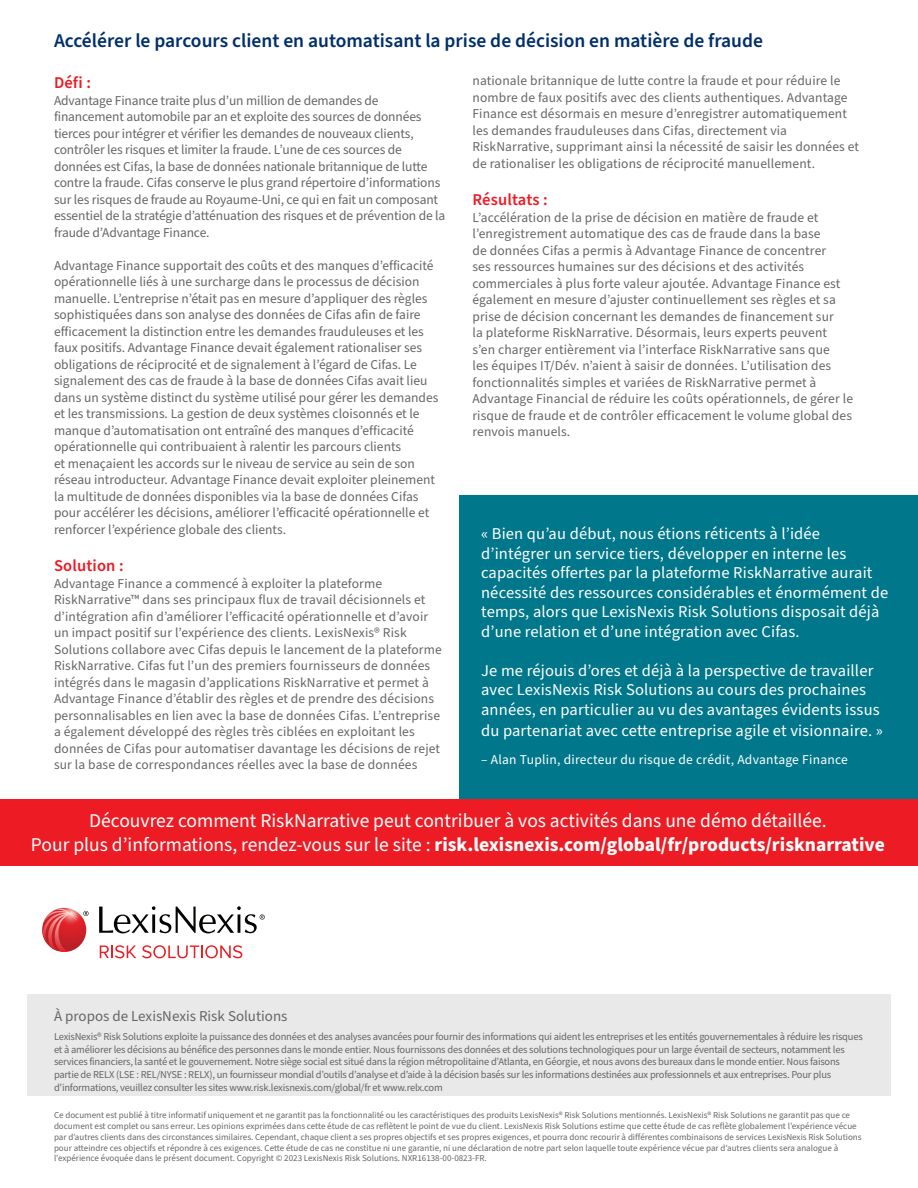
<style>
.page{position:relative;width:918px;height:1188px;background:#fff}
.page>*{position:absolute;margin:0;border:0;box-sizing:border-box;transform-origin:0 0}
.Back_Cover_CTA{font:700 19.5px "Source Sans Pro";color:#fff}
.Back_Cover_CTA-2{font:19.5px "Source Sans Pro";color:#fff}
.Subhead_Blue{font:600 19.5px "Source Sans Pro";color:#002f6c}
.t1{font:16.5px/19.5px "Source Sans Pro";letter-spacing:.01em;color:#fff}
.Body_Text{font:600 16.5px "Source Sans Pro";letter-spacing:.01em;color:#ed1c24}
.Back_Cover_Subhead{font:15px "Source Sans Pro";color:#666}
.Body_Text-2{font:13.5px/16.5px "Source Sans Pro";color:#666}
.Quote_Source{font:13.5px "Source Sans Pro";letter-spacing:.02em;color:#fff}
.Back_Cover__About__Content{font:10.5px/12.6px "Source Sans Pro";letter-spacing:-.02em;color:#666}
.Back_Cover_Legal{font:9px/10.8px "Source Sans Pro";color:#666}
.s1{font-weight:400}
</style>
<div class="page">
<div style="left:27px;top:994px;width:864px;height:102px;background:#e9e9e9"></div>
<svg style="left:100px;top:945px;width:36px;height:13px"></svg>
<svg style="left:142px;top:945px;width:100px;height:13px"></svg>
<svg style="left:99px;top:906px;width:166px;height:28px"></svg>
<svg style="left:43px;top:908px;width:46px;height:44px"></svg>
<div style="left:459px;top:495px;width:459px;height:309px;background:#00778b"></div>
<div style="left:0;top:799px;width:918px;height:67px;background:#ed1c24"></div>
<p class="Subhead_Blue" style="left:54px;top:27px;width:711px">Accélérer le parcours client en automatisant la prise de décision en matière de fraude</p>
<p class="Body_Text" style="left:54px;top:72px;width:38px">Défi :</p>
<p class="Body_Text-2" style="left:54px;top:92px;width:393px">Advantage Finance traite plus d’un million de demandes de financement automobile par an et exploite des sources de données tierces pour intégrer et vérifier les demandes de nouveaux clients, contrôler les risques et limiter la fraude. L’une de ces sources de données est Cifas, la base de données nationale britannique de lutte contre la fraude. Cifas conserve le plus grand répertoire d’informations sur les risques de fraude au Royaume-Uni, ce qui en fait un composant essentiel de la stratégie d’atténuation des risques et de prévention de la fraude d’Advantage Finance.</p>
<p class="Body_Text-2" style="left:54px;top:257px;width:386px">Advantage Finance supportait des coûts et des manques d’efficacité opérationnelle liés à une surcharge dans le processus de décision manuelle. L’entreprise n’était pas en mesure d’appliquer des règles sophistiquées dans son analyse des données de Cifas afin de faire efficacement la distinction entre les demandes frauduleuses et les faux positifs. Advantage Finance devait également rationaliser ses obligations de réciprocité et de signalement à l’égard de Cifas. Le signalement des cas de fraude à la base de données Cifas avait lieu dans un système distinct du système utilisé pour gérer les demandes et les transmissions. La gestion de deux systèmes cloisonnés et le manque d’automatisation ont entraîné des manques d’efficacité opérationnelle qui contribuaient à ralentir les parcours clients<br>et menaçaient les accords sur le niveau de service au sein de son réseau introducteur. Advantage Finance devait exploiter pleinement la multitude de données disponibles via la base de données Cifas pour accélérer les décisions, améliorer l’efficacité opérationnelle et renforcer l’expérience globale des clients.</p>
<p class="Body_Text" style="left:54px;top:555px;width:71px">Solution :</p>
<p class="Body_Text-2" style="left:54px;top:575px;width:389px">Advantage Finance a commencé à exploiter la plateforme RiskNarrative™ dans ses principaux flux de travail décisionnels et d’intégration afin d’améliorer l’efficacité opérationnelle et d’avoir un impact positif sur l’expérience des clients. LexisNexis® Risk Solutions collabore avec Cifas depuis le lancement de la plateforme RiskNarrative. Cifas fut l’un des premiers fournisseurs de données intégrés dans le magasin d’applications RiskNarrative et permet à Advantage Finance d’établir des règles et de prendre des décisions personnalisables en lien avec la base de données Cifas. L’entreprise a également développé des règles très ciblées en exploitant les données de Cifas pour automatiser davantage les décisions de rejet sur la base de correspondances réelles avec la base de données</p>
<p class="Body_Text-2" style="left:472px;top:73px;width:388px">nationale britannique de lutte contre la fraude et pour réduire le nombre de faux positifs avec des clients authentiques. Advantage Finance est désormais en mesure d’enregistrer automatiquement les demandes frauduleuses dans Cifas, directement via RiskNarrative, supprimant ainsi la nécessité de saisir les données et de rationaliser les obligations de réciprocité manuellement.</p>
<p class="Body_Text" style="left:472px;top:189px;width:77px">Résultats :</p>
<p class="Body_Text-2" style="left:472px;top:209px;width:382px">L’accélération de la prise de décision en matière de fraude et l’enregistrement automatique des cas de fraude dans la base<br>de données Cifas a permis à Advantage Finance de concentrer<br>ses ressources humaines sur des décisions et des activités commerciales à plus forte valeur ajoutée. Advantage Finance est également en mesure d’ajuster continuellement ses règles et sa prise de décision concernant les demandes de financement sur<br>la plateforme RiskNarrative. Désormais, leurs experts peuvent<br>s’en charger entièrement via l’interface RiskNarrative sans que<br>les équipes IT/Dév. n’aient à saisir de données. L’utilisation des fonctionnalités simples et variées de RiskNarrative permet à Advantage Financial de réduire les coûts opérationnels, de gérer le risque de fraude et de contrôler efficacement le volume global des renvois manuels.</p>
<p class="t1" style="left:481px;top:524px;width:409px">« Bien qu’au début, nous étions réticents à l’idée d’intégrer un service tiers, développer en interne les capacités offertes par la plateforme RiskNarrative aurait nécessité des ressources considérables et énormément de temps, alors que LexisNexis Risk Solutions disposait déjà d’une relation et d’une intégration avec Cifas.</p>
<p class="t1" style="left:481px;top:661px;width:400px">Je me réjouis d’ores et déjà à la perspective de travailler avec LexisNexis Risk Solutions au cours des prochaines années, en particulier au vu des avantages évidents issus</p>
<p class="t1" style="left:481px;top:721px;width:403px">du partenariat avec cette entreprise agile et visionnaire. »</p>
<p class="Quote_Source" style="left:481px;top:751px;width:368px">– Alan Tuplin, directeur du risque de crédit, Advantage Finance</p>
<p class="Back_Cover_CTA-2" style="left:89px;top:807px;width:739px">Découvrez comment RiskNarrative peut contribuer à vos activités dans une démo détaillée.</p>
<p class="Back_Cover_CTA" style="left:31px;top:831px;width:855px"><span class="s1">Pour plus d’informations, rendez-vous sur le site :</span> risk.lexisnexis.com/global/fr/products/risknarrative</p>
<p class="Back_Cover_Subhead" style="left:54px;top:1006px;width:235px">À propos de LexisNexis Risk Solutions</p>
<p class="Back_Cover__About__Content" style="left:54px;top:1031px;width:810px">LexisNexis® Risk Solutions exploite la puissance des données et des analyses avancées pour fournir des informations qui aident les entreprises et les entités gouvernementales à réduire les risques et à améliorer les décisions au bénéfice des personnes dans le monde entier. Nous fournissons des données et des solutions technologiques pour un large éventail de secteurs, notamment les services financiers, la santé et le gouvernement. Notre siège social est situé dans la région métropolitaine d’Atlanta, en Géorgie, et nous avons des bureaux dans le monde entier. Nous faisons partie de RELX (LSE : REL/NYSE : RELX), un fournisseur mondial d’outils d’analyse et d’aide à la décision basés sur les informations destinées aux professionnels et aux entreprises. Pour plus d’informations, veuillez consulter les sites www.risk.lexisnexis.com/global/fr et www.relx.com</p>
<p class="Back_Cover_Legal" style="left:54px;top:1110px;width:809px">Ce document est publié à titre informatif uniquement et ne garantit pas la fonctionnalité ou les caractéristiques des produits LexisNexis® Risk Solutions mentionnés. LexisNexis® Risk Solutions ne garantit pas que ce document est complet ou sans erreur. Les opinions exprimées dans cette étude de cas reflètent le point de vue du client. LexisNexis Risk Solutions estime que cette étude de cas reflète globalement l’expérience vécue par d’autres clients dans des circonstances similaires. Cependant, chaque client a ses propres objectifs et ses propres exigences, et pourra donc recourir à différentes combinaisons de services LexisNexis Risk Solutions pour atteindre ces objectifs et répondre à ces exigences. Cette étude de cas ne constitue ni une garantie, ni une déclaration de notre part selon laquelle toute expérience vécue par d’autres clients sera analogue à l’expérience évoquée dans le présent document. Copyright © 2023 LexisNexis Risk Solutions. NXR16138-00-0823-FR.</p>
</div>
